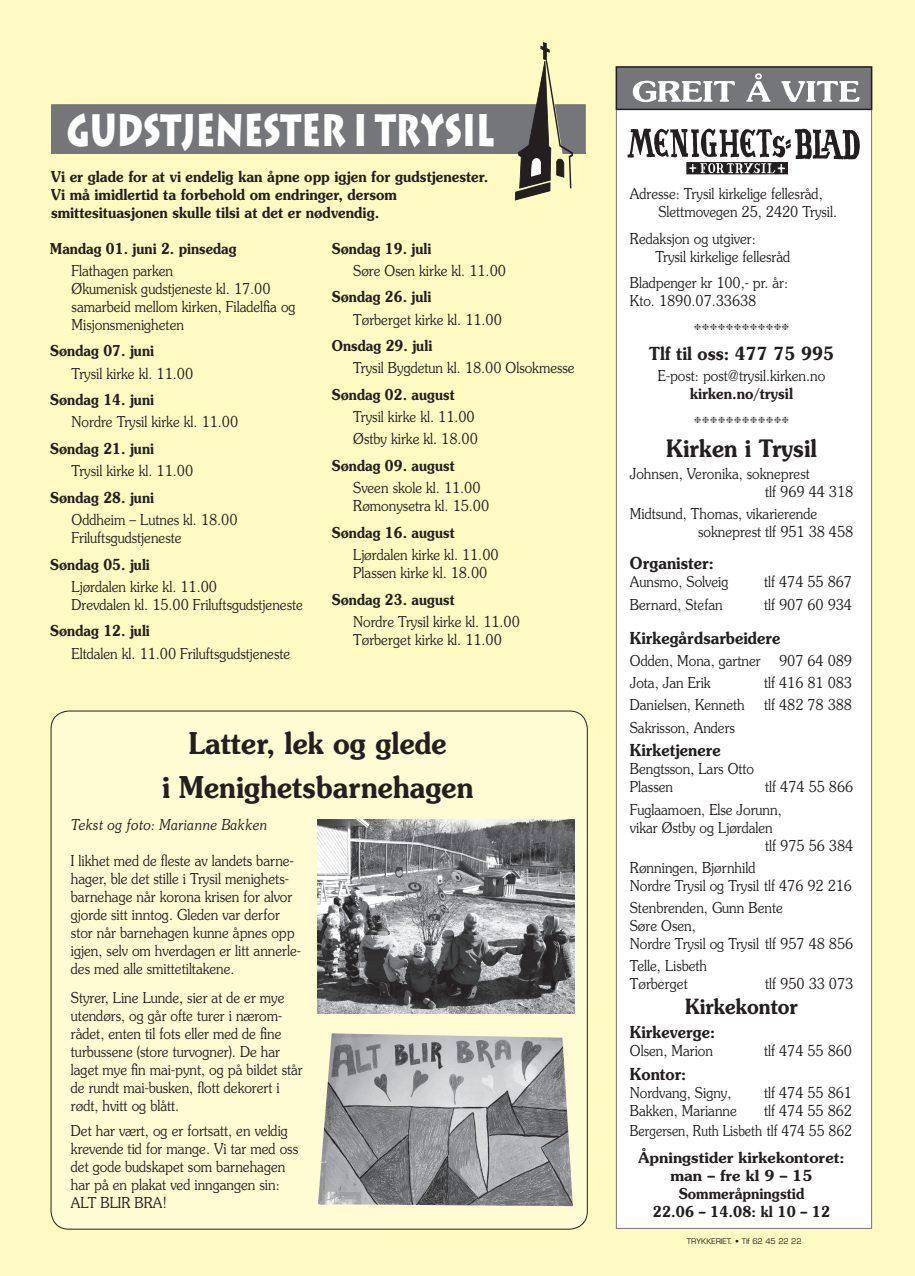
<style>
.page{position:relative;width:915px;height:1276px;background:#fff}
.page>*{position:absolute;margin:0;border:0;box-sizing:border-box;transform-origin:0 0}
.t1{font:900 45px "Lithos";color:#fff;scale:.7 1}
.t2{font:600 30px/43.2px "Souvenir";color:#231f20;text-align:center;scale:.9 1}
.t3{font:600 24px "Souvenir";color:#231f20;scale:.9 1}
.t4{font:600 21px "Souvenir";color:#231f20;scale:.9 1}
.t5{font:600 18px "Souvenir";color:#231f20;scale:.9 1}
.t6{font:600 16.5px "Souvenir";color:#231f20;scale:.9 1}
.t7{font:300 15px/18px "Souvenir";color:#231f20;scale:.9 1}
.t8{font:600 15px "Souvenir";color:#231f20;scale:.87 1}
.t9{font:600 15px/18px "Souvenir";color:#231f20;scale:.9 1}
.t10{font:600 15px/18px "Souvenir";color:#231f20;text-align:center}
.t11{font:italic 300 15px "Souvenir";color:#231f20;scale:.9 1}
.t12{font:9px "Zapf Dingbats";color:#231f20}
.t13{font:7.5px "Eurostile";color:#231f20}
</style>
<div class="page">
<div style="left:0;top:0;width:914px;height:1276px;background:#fffac1"></div>
<div style="left:616px;top:67px;width:255px;height:1161px;background:#fff"></div>
<div style="left:616px;top:67px;width:255px;height:42px;background:#757679"></div>
<div style="left:615px;top:66px;width:257px;height:44px;border:2px solid #231f20"></div>
<svg style="left:632px;top:73px;width:227px;height:29px"></svg>
<div style="left:52px;top:105px;width:533px;height:48px;background:#757679"></div>
<div style="left:51px;top:104px;width:534px;height:50px;border:2px solid #757679"></div>
<svg style="left:514px;top:42px;width:59px;height:158px"></svg>
<img style="left:627px;top:128px;width:232px;height:32px">
<img style="left:686px;top:162px;width:101px;height:12px">
<div style="left:51px;top:711px;width:536px;height:518px;background:#fffbd2;border-radius:18px"></div>
<img style="left:317px;top:819px;width:257px;height:194px">
<img style="left:318px;top:1033px;width:254px;height:173px">
<h1 class="t1" style="left:67px;top:102px;width:612px">GUDSTJENESTER I TRYSIL</h1>
<p class="t9" style="left:51px;top:167px;width:487px">Vi er glade for at vi endelig kan åpne opp igjen for gudstjenester.<br>Vi må imidlertid ta forbehold om endringer, dersom smittesituasjonen skulle tilsi at det er nødvendig.</p>
<p class="t8" style="left:50px;top:238px;width:215px">Mandag 01. juni 2. pinsedag</p>
<p class="t7" style="left:72px;top:261px;width:250px">Flathagen parken<br>Økumenisk gudstjeneste kl. 17.00 samarbeid mellom kirken, Filadelfia og<br>Misjonsmenigheten</p>
<p class="t8" style="left:50px;top:341px;width:121px">Søndag 07. juni</p>
<p class="t7" style="left:72px;top:364px;width:136px">Trysil kirke kl. 11.00</p>
<p class="t8" style="left:50px;top:390px;width:121px">Søndag 14. juni</p>
<p class="t7" style="left:72px;top:413px;width:186px">Nordre Trysil kirke kl. 11.00</p>
<p class="t8" style="left:50px;top:439px;width:121px">Søndag 21. juni</p>
<p class="t7" style="left:72px;top:461px;width:136px">Trysil kirke kl. 11.00</p>
<p class="t8" style="left:50px;top:488px;width:121px">Søndag 28. juni</p>
<p class="t7" style="left:72px;top:510px;width:186px">Oddheim – Lutnes kl. 18.00<br>Friluftsgudstjeneste</p>
<p class="t8" style="left:50px;top:554px;width:116px">Søndag 05. juli</p>
<p class="t7" style="left:72px;top:577px;width:258px">Ljørdalen kirke kl. 11.00<br>Drevdalen kl. 15.00 Friluftsgudstjeneste</p>
<p class="t8" style="left:50px;top:621px;width:116px">Søndag 12. juli</p>
<p class="t7" style="left:72px;top:644px;width:244px">Eltdalen kl. 11.00 Friluftsgudstjeneste</p>
<p class="t8" style="left:332px;top:238px;width:116px">Søndag 19. juli</p>
<p class="t7" style="left:353px;top:261px;width:171px">Søre Osen kirke kl. 11.00</p>
<p class="t8" style="left:332px;top:287px;width:116px">Søndag 26. juli</p>
<p class="t7" style="left:353px;top:310px;width:167px">Tørberget kirke kl. 11.00</p>
<p class="t8" style="left:332px;top:336px;width:117px">Onsdag 29. juli</p>
<p class="t7" style="left:353px;top:359px;width:247px">Trysil Bygdetun kl. 18.00 Olsokmesse</p>
<p class="t8" style="left:332px;top:385px;width:142px">Søndag 02. august</p>
<p class="t7" style="left:353px;top:405px;width:140px;line-height:22.2px">Trysil kirke kl. 11.00<br>Østby kirke kl. 18.00</p>
<p class="t8" style="left:332px;top:456px;width:142px">Søndag 09. august</p>
<p class="t7" style="left:353px;top:478px;width:152px">Sveen skole kl. 11.00<br>Rømonysetra kl. 15.00</p>
<p class="t8" style="left:332px;top:523px;width:142px">Søndag 16. august</p>
<p class="t7" style="left:353px;top:545px;width:163px">Ljørdalen kirke kl. 11.00<br>Plassen kirke kl. 18.00</p>
<p class="t8" style="left:332px;top:589px;width:142px">Søndag 23. august</p>
<p class="t7" style="left:353px;top:612px;width:186px">Nordre Trysil kirke kl. 11.00<br>Tørberget kirke kl. 11.00</p>
<h2 class="t2" style="left:162px;top:722px;width:347px">Latter, lek og glede<br>i Menighetsbarnehagen</h2>
<p class="t11" style="left:71px;top:815px;width:220px">Tekst og foto: Marianne Bakken</p>
<p class="t7" style="left:71px;top:851px;width:257px">I likhet med de fleste av landets barne&shy;hager, ble det stille i Trysil menighets&shy;barnehage når korona krisen for alvor gjorde sitt inntog. Gleden var derfor stor når barnehagen kunne åpnes opp igjen, selv om hverdagen er litt annerle&shy;des med alle smittetiltakene.</p>
<p class="t7" style="left:71px;top:988px;width:259px">Styrer, Line Lunde, sier at de er mye utendørs, og går ofte turer i nærom&shy;rådet, enten til fots eller med de fine turbussene (store turvogner). De har laget mye fin mai-pynt, og på bildet står de rundt mai-busken, flott dekorert i rødt, hvitt og blått.</p>
<p class="t7" style="left:71px;top:1121px;width:254px">Det har vært, og er fortsatt, en veldig krevende tid for mange. Vi tar med oss det gode budskapet som barnehagen har på en plakat ved inngangen sin:<br>ALT BLIR BRA!</p>
<p class="t7" style="left:658px;top:184px;width:200px;text-indent:-28px">Adresse: Trysil kirkelige fellesråd,<br>Slettmovegen 25, 2420 Trysil.</p>
<p class="t7" style="left:655px;top:229px;width:151px;text-indent:-26px">Redaksjon og utgiver:<br>Trysil kirkelige fellesråd</p>
<p class="t7" style="left:629px;top:273px;width:177px">Bladpenger kr 100,- pr. år:<br>Kto. 1890.07.33638</p>
<p class="t12" style="left:693px;top:322px;width:96px">❈❈❈❈❈❈❈❈❈❈❈❈</p>
<p class="t5" style="left:648px;top:341px;width:207px">Tlf til oss: 477 75 995</p>
<p class="t7" style="left:657px;top:366px;width:187px">E-post: post@trysil.kirken.no</p>
<p class="t9" style="left:689px;top:385px;width:116px">kirken.no/trysil</p>
<p class="t12" style="left:693px;top:415px;width:96px">❈❈❈❈❈❈❈❈❈❈❈❈</p>
<h3 class="t3" style="left:666px;top:432px;width:169px">Kirken i Trysil</h3>
<p class="t7" style="left:764px;top:464px;width:99px;text-indent:-135px">Johnsen, Veronika, sokneprest<br>tlf 969 44 318</p>
<p class="t7" style="left:698px;top:504px;width:174px;text-indent:-68px">Midtsund, Thomas, vikarierende sokneprest tlf 951 38 458</p>
<p class="t6" style="left:629px;top:553px;width:95px">Organister:</p>
<p class="t7" style="left:629px;top:573px;width:111px">Aunsmo, Solveig</p>
<p class="t7" style="left:763px;top:573px;width:99px">tlf 474 55 867</p>
<p class="t7" style="left:629px;top:595px;width:105px">Bernard, Stefan</p>
<p class="t7" style="left:763px;top:595px;width:99px">tlf 907 60 934</p>
<p class="t6" style="left:629px;top:627px;width:169px">Kirkegårdsarbeidere</p>
<p class="t7" style="left:629px;top:649px;width:248px;line-height:22.2px">Odden, Mona, gartner 907 64 089<br>Jota, Jan Erik</p>
<p class="t7" style="left:763px;top:673px;width:99px">tlf 416 81 083</p>
<p class="t7" style="left:629px;top:695px;width:129px">Danielsen, Kenneth</p>
<p class="t7" style="left:763px;top:695px;width:99px">tlf 482 78 388</p>
<p class="t7" style="left:629px;top:718px;width:118px">Sakrisson, Anders</p>
<p class="t6" style="left:629px;top:739px;width:102px">Kirketjenere</p>
<p class="t7" style="left:629px;top:759px;width:139px">Bengtsson, Lars Otto<br>Plassen</p>
<p class="t7" style="left:629px;top:775px;width:249px;line-height:22.2px;text-indent:135px">tlf 474 55 866<br>Fuglaamoen, Else Jorunn,</p>
<p class="t7" style="left:764px;top:818px;width:99px;text-indent:-135px">vikar Østby og Ljørdalen<br>tlf 975 56 384</p>
<p class="t7" style="left:629px;top:858px;width:248px">Rønningen, Bjørnhild<br>Nordre Trysil og Trysil tlf 476 92 216</p>
<p class="t7" style="left:629px;top:898px;width:249px">Stenbrenden, Gunn Bente<br>Søre Osen,<br>Nordre Trysil og Trysil tlf 957 48 856</p>
<p class="t7" style="left:629px;top:956px;width:87px">Telle, Lisbeth<br>Tørberget</p>
<p class="t7" style="left:764px;top:974px;width:99px">tlf 950 33 073</p>
<h3 class="t4" style="left:685px;top:993px;width:127px">Kirkekontor</h3>
<p class="t6" style="left:629px;top:1021px;width:96px">Kirkeverge:</p>
<p class="t7" style="left:629px;top:1041px;width:94px">Olsen, Marion</p>
<p class="t7" style="left:763px;top:1041px;width:99px">tlf 474 55 860</p>
<p class="t6" style="left:629px;top:1063px;width:64px">Kontor:</p>
<p class="t7" style="left:629px;top:1083px;width:114px">Nordvang, Signy,</p>
<p class="t7" style="left:763px;top:1083px;width:99px">tlf 474 55 861</p>
<p class="t7" style="left:629px;top:1101px;width:120px">Bakken, Marianne</p>
<p class="t7" style="left:629px;top:1100px;width:248px;line-height:20.5px;text-align:right">tlf 474 55 862<br>Bergersen, Ruth Lisbeth tlf 474 55 862</p>
<p class="t10" style="left:638px;top:1148px;width:208px">Åpningstider kirkekontoret: man – fre kl 9 – 15<br>Sommeråpningstid<br>22.06 – 14.08: kl 10 – 12</p>
<p class="t13" style="left:686px;top:1237px;width:116px">TRYKKERIET. • Tlf 62 45 22 22</p>
</div>
